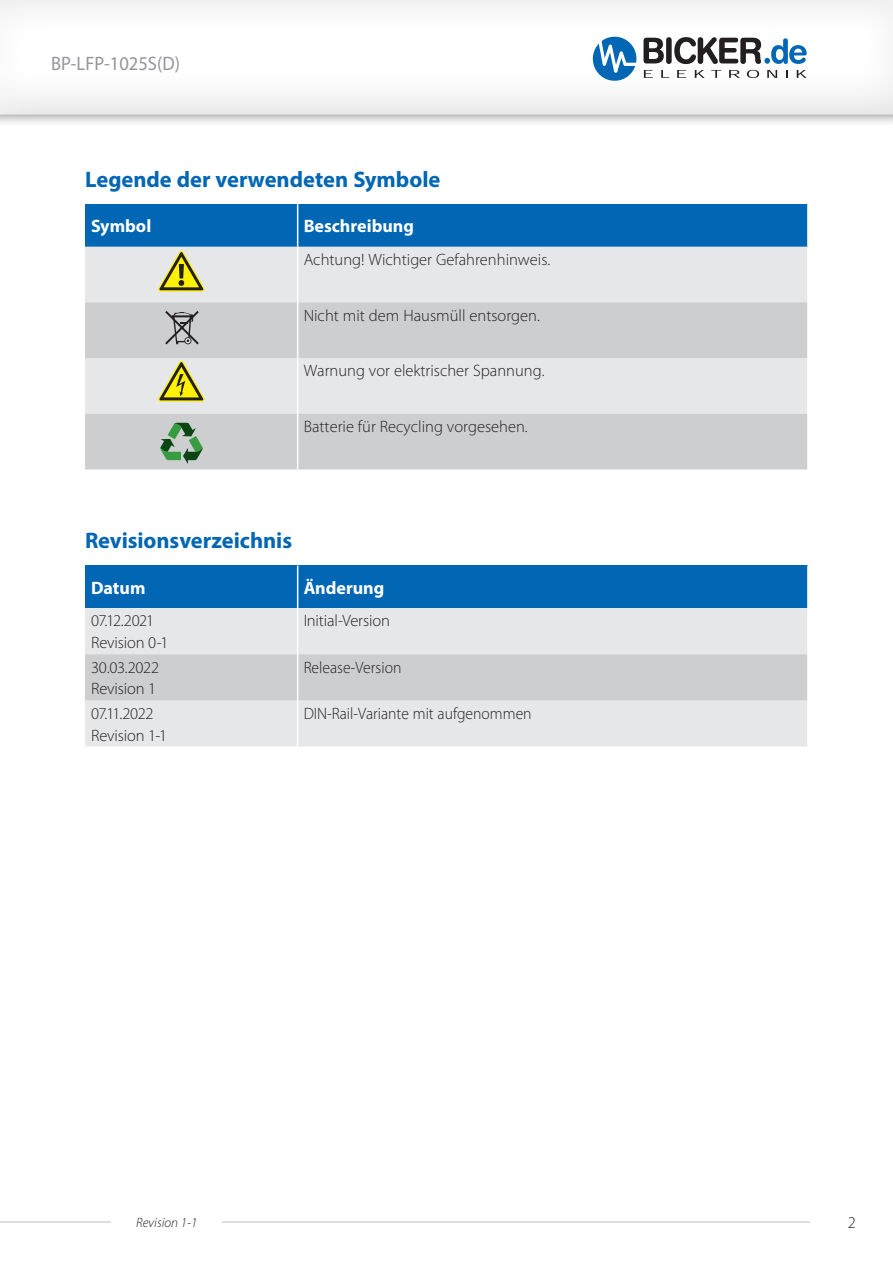
<style>
.page{position:relative;width:893px;height:1263px;background:#fff}
.page>*{position:absolute;margin:0;border:0;box-sizing:border-box;transform-origin:0 0}
.t1{font:700 22.5px "Myriad Pro";letter-spacing:-.005em;color:#0166b3}
.t2{font:19.5px "Myriad Pro";color:#939598;scale:.95 1}
.t3{font:700 18px "Myriad Pro";color:#fff}
.t4{font:300 16.5px/21.8px "Myriad Pro";color:#231f20}
.t5{font:300 16.5px "Myriad Pro";color:#231f20;scale:.95 1}
.t6{font:italic 300 13.5px "Myriad Pro";color:#231f20}
</style>
<div class="page">
<div style="left:0;top:0;width:893px;height:127px;background:#231f20;opacity:.5"></div>
<div style="left:0;top:0;width:893px;height:116px;background:#231f20;opacity:.25"></div>
<svg style="left:593px;top:37px;width:214px;height:44px"></svg>
<hr style="left:0;top:1221px;width:829px;height:1px;background:#bcbdc0">
<div style="left:112px;top:1180px;width:110px;height:83px;background:#fff"></div>
<div style="left:810px;top:1180px;width:83px;height:83px;background:#fff"></div>
<div style="left:85px;top:204px;width:213px;height:43px;background:#0166b3"></div>
<div style="left:298px;top:204px;width:510px;height:43px;background:#0166b3"></div>
<div style="left:85px;top:247px;width:722px;height:55px;background:#e6e7e9"></div>
<svg style="left:85px;top:302px;width:722px;height:167px;background:#d5d6d8"></svg>
<hr style="left:297px;top:204px;width:1px;height:43px;background:#fff">
<hr style="left:807px;top:204px;width:2px;height:43px;background:#fff">
<hr style="left:297px;top:247px;width:1px;height:55px;background:#fff">
<hr style="left:297px;top:302px;width:1px;height:56px;background:#fff">
<hr style="left:297px;top:358px;width:1px;height:56px;background:#fff">
<hr style="left:297px;top:414px;width:1px;height:55px;background:#fff">
<svg style="left:158px;top:251px;width:47px;height:41px;background:#c1bc6f"></svg>
<svg style="left:165px;top:309px;width:36px;height:37px"></svg>
<svg style="left:158px;top:361px;width:47px;height:41px;background:#c3be6f"></svg>
<svg style="left:156px;top:419px;width:54px;height:47px;background:#98b19d"></svg>
<div style="left:85px;top:566px;width:213px;height:42px;background:#0166b3"></div>
<div style="left:298px;top:566px;width:510px;height:42px;background:#0166b3"></div>
<div style="left:85px;top:608px;width:722px;height:138px;background:#e6e7e9"></div>
<div style="left:85px;top:654px;width:722px;height:46px;background:#cdced0"></div>
<hr style="left:297px;top:566px;width:1px;height:42px;background:#fff">
<hr style="left:807px;top:566px;width:2px;height:42px;background:#fff">
<hr style="left:297px;top:608px;width:1px;height:46px;background:#fff">
<hr style="left:297px;top:654px;width:1px;height:46px;background:#fff">
<hr style="left:297px;top:700px;width:1px;height:46px;background:#fff">
<p class="t2" style="left:51px;top:51px;width:137px">BP-LFP-1025S(D)</p>
<h1 class="t1" style="left:85px;top:165px;width:357px">Legende der verwendeten Symbole</h1>
<p class="t3" style="left:91px;top:214px;width:62px">Symbol</p>
<p class="t3" style="left:304px;top:214px;width:112px">Beschreibung</p>
<p class="t4" style="left:304px;top:248px;width:248px">Achtung! Wichtiger Gefahrenhinweis.</p>
<p class="t4" style="left:304px;top:304px;width:238px">Nicht mit dem Hausmüll entsorgen.</p>
<p class="t4" style="left:304px;top:360px;width:242px">Warnung vor elektrischer Spannung.</p>
<p class="t4" style="left:304px;top:416px;width:226px">Batterie für Recycling vorgesehen.</p>
<h1 class="t1" style="left:85px;top:526px;width:209px">Revisionsverzeichnis</h1>
<p class="t3" style="left:91px;top:576px;width:56px">Datum</p>
<p class="t3" style="left:304px;top:576px;width:82px">Änderung</p>
<p class="t4" style="left:91px;top:610px;width:79px">07.12.2021<br>Revision 0-1</p>
<p class="t4" style="left:304px;top:610px;width:88px">Initial-Version</p>
<p class="t4" style="left:91px;top:656px;width:70px">30.03.2022<br>Revision 1</p>
<p class="t5" style="left:304px;top:657px;width:104px">Release-Version</p>
<p class="t4" style="left:91px;top:702px;width:78px">07.11.2022<br>Revision 1-1</p>
<p class="t5" style="left:304px;top:703px;width:241px">DIN-Rail-Variante mit aufgenommen</p>
<p class="t6" style="left:136px;top:1214px;width:63px">Revision 1-1</p>
<p class="t4" style="left:848px;top:1211px;width:10px">2</p>
</div>
